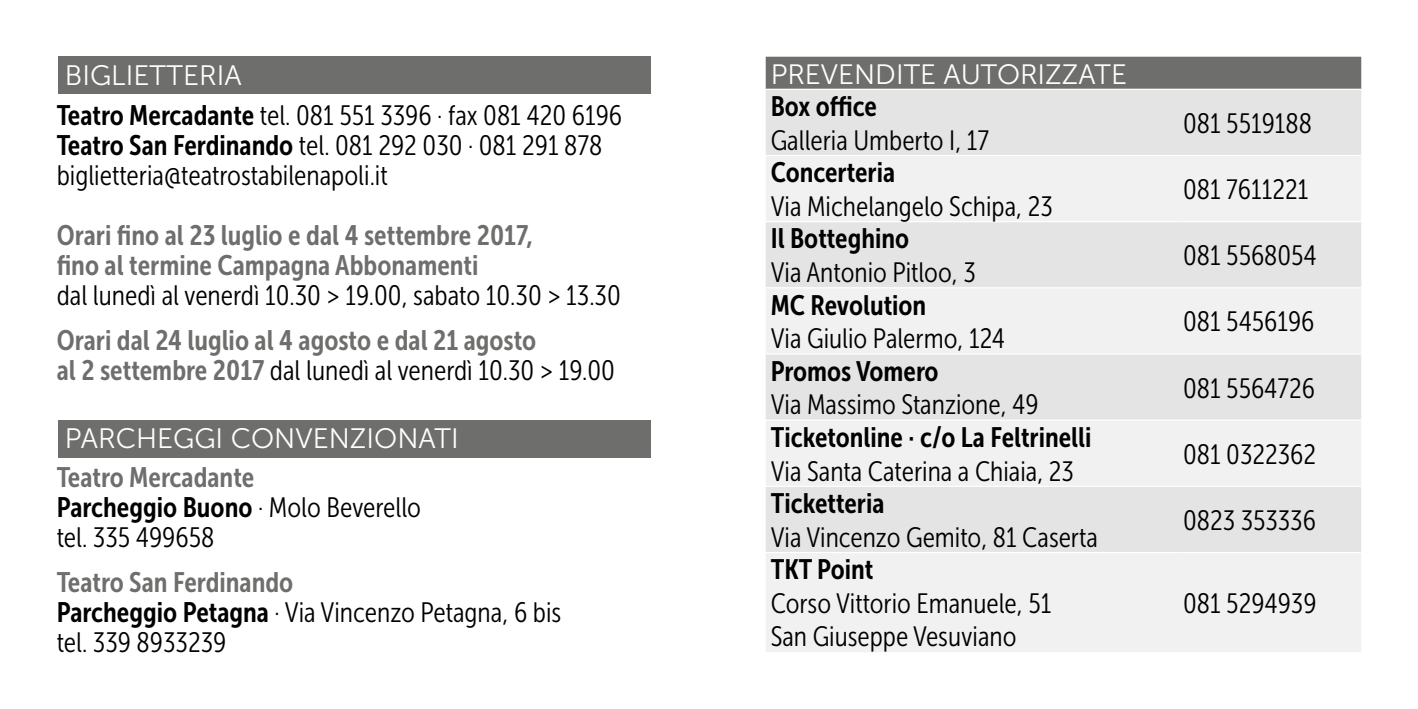
<style>
.page{position:relative;width:1418px;height:709px;background:#fff}
.page>*{position:absolute;margin:0;border:0;box-sizing:border-box;transform-origin:0 0}
.t1{font:28px/30px "Museo Sans Cond 300";color:#000}
.t2{font:28px/30px "Museo Sans Cond 700";color:#6e6e6d}
.t3{font:28px "Museo Sans Cond 700";color:#000}
.t4{font:28px "Museo Sans 300";color:#fff}
.s1{font-family:"Museo Sans Cond 700"}
.s2{font-family:"Museo Sans Cond 700";color:#6e6e6d}
.s3{color:#000}
.s4{font-family:"Museo Sans Cond 300";color:#000}
</style>
<div class="page">
<div style="left:58px;top:57px;width:592px;height:37px;background:#6e6e6d"></div>
<div style="left:58px;top:420px;width:592px;height:37px;background:#6e6e6d"></div>
<div style="left:765px;top:57px;width:596px;height:32px;background:#6e6e6d"></div>
<div style="left:766px;top:90px;width:595px;height:65px;background:#e4e4e4"></div>
<svg style="left:766px;top:156px;width:595px;height:496px;fill:#f1f1f1"></svg>
<hr style="left:765px;top:221px;width:413px;height:1px;background:#fff">
<hr style="left:1178px;top:221px;width:183px;height:1px;background:#fff">
<hr style="left:765px;top:287px;width:413px;height:1px;background:#fff">
<hr style="left:1178px;top:287px;width:183px;height:1px;background:#fff">
<hr style="left:765px;top:353px;width:413px;height:1px;background:#fff">
<hr style="left:1178px;top:353px;width:183px;height:1px;background:#fff">
<hr style="left:765px;top:419px;width:413px;height:2px;background:#fff">
<hr style="left:1178px;top:419px;width:183px;height:2px;background:#fff">
<hr style="left:765px;top:485px;width:413px;height:2px;background:#fff">
<hr style="left:1178px;top:485px;width:183px;height:2px;background:#fff">
<hr style="left:765px;top:552px;width:413px;height:1px;background:#fff">
<hr style="left:1178px;top:552px;width:183px;height:1px;background:#fff">
<p class="t4" style="left:65px;top:60px;width:178px">BIGLIETTERIA</p>
<p class="t1" style="left:57px;top:100px;width:567px"><span class="s1">Teatro Mercadante</span> tel. 081 551 3396 · fax 081 420 6196<br><span class="s1">Teatro San Ferdinando</span> tel. 081 292 030 · 081 291 878 biglietteria@teatrostabilenapoli.it</p>
<p class="t2" style="left:57px;top:220px;width:478px">Orari fino al 23 luglio e dal 4 settembre 2017, fino al termine Campagna Abbonamenti</p>
<p class="t1" style="left:57px;top:280px;width:565px">dal lunedì al venerdì 10.30 &gt; 19.00, sabato 10.30 &gt; 13.30</p>
<p class="t2" style="left:57px;top:325px;width:481px">Orari dal 24 luglio al 4 agosto e dal 21 agosto</p>
<p class="t1" style="left:57px;top:355px;width:559px"><span class="s2">al 2 settembre 2017</span> dal lunedì al venerdì 10.30 &gt; 19.00</p>
<p class="t4" style="left:65px;top:423px;width:395px">PARCHEGGI CONVENZIONATI</p>
<p class="t2" style="left:57px;top:462px;width:366px">Teatro Mercadante<br><span class="s3">Parcheggio Buono</span> <span class="s4">· Molo Beverello</span></p>
<p class="t1" style="left:57px;top:523px;width:159px">tel. 335 499658</p>
<p class="t2" style="left:57px;top:567px;width:238px">Teatro San Ferdinando</p>
<p class="t1" style="left:57px;top:598px;width:506px"><span class="s1">Parcheggio Petagna</span> · Via Vincenzo Petagna, 6 bis tel. 339 8933239</p>
<p class="t4" style="left:770px;top:59px;width:358px">PREVENDITE AUTORIZZATE</p>
<p class="t3" style="left:770px;top:91px;width:108px">Box office</p>
<p class="t1" style="left:770px;top:125px;width:220px">Galleria Umberto I, 17</p>
<p class="t3" style="left:770px;top:157px;width:126px">Concerteria</p>
<p class="t1" style="left:770px;top:191px;width:283px">Via Michelangelo Schipa, 23</p>
<p class="t3" style="left:770px;top:223px;width:140px">Il Botteghino</p>
<p class="t1" style="left:770px;top:258px;width:206px">Via Antonio Pitloo, 3</p>
<p class="t3" style="left:770px;top:289px;width:157px">MC Revolution</p>
<p class="t1" style="left:770px;top:324px;width:236px">Via Giulio Palermo, 124</p>
<p class="t3" style="left:770px;top:355px;width:169px">Promos Vomero</p>
<p class="t1" style="left:770px;top:390px;width:269px">Via Massimo Stanzione, 49</p>
<p class="t3" style="left:770px;top:421px;width:322px">Ticketonline · c/o La Feltrinelli</p>
<p class="t1" style="left:770px;top:456px;width:305px">Via Santa Caterina a Chiaia, 23</p>
<p class="t3" style="left:770px;top:488px;width:115px">Ticketteria</p>
<p class="t1" style="left:770px;top:522px;width:329px">Via Vincenzo Gemito, 81 Caserta</p>
<p class="t1" style="left:1183px;top:108px;width:130px">081 5519188</p>
<p class="t1" style="left:1183px;top:175px;width:127px">081 7611221</p>
<p class="t1" style="left:1183px;top:241px;width:135px">081 5568054</p>
<p class="t1" style="left:1183px;top:307px;width:133px">081 5456196</p>
<p class="t1" style="left:1183px;top:373px;width:133px">081 5564726</p>
<p class="t1" style="left:1183px;top:439px;width:134px">081 0322362</p>
<p class="t1" style="left:1183px;top:505px;width:134px">0823 353336</p>
<p class="t3" style="left:770px;top:554px;width:104px">TKT Point</p>
<p class="t1" style="left:770px;top:586px;width:282px;line-height:33.5px">Corso Vittorio Emanuele, 51<br>San Giuseppe Vesuviano</p>
<p class="t1" style="left:1183px;top:588px;width:135px">081 5294939</p>
</div>
